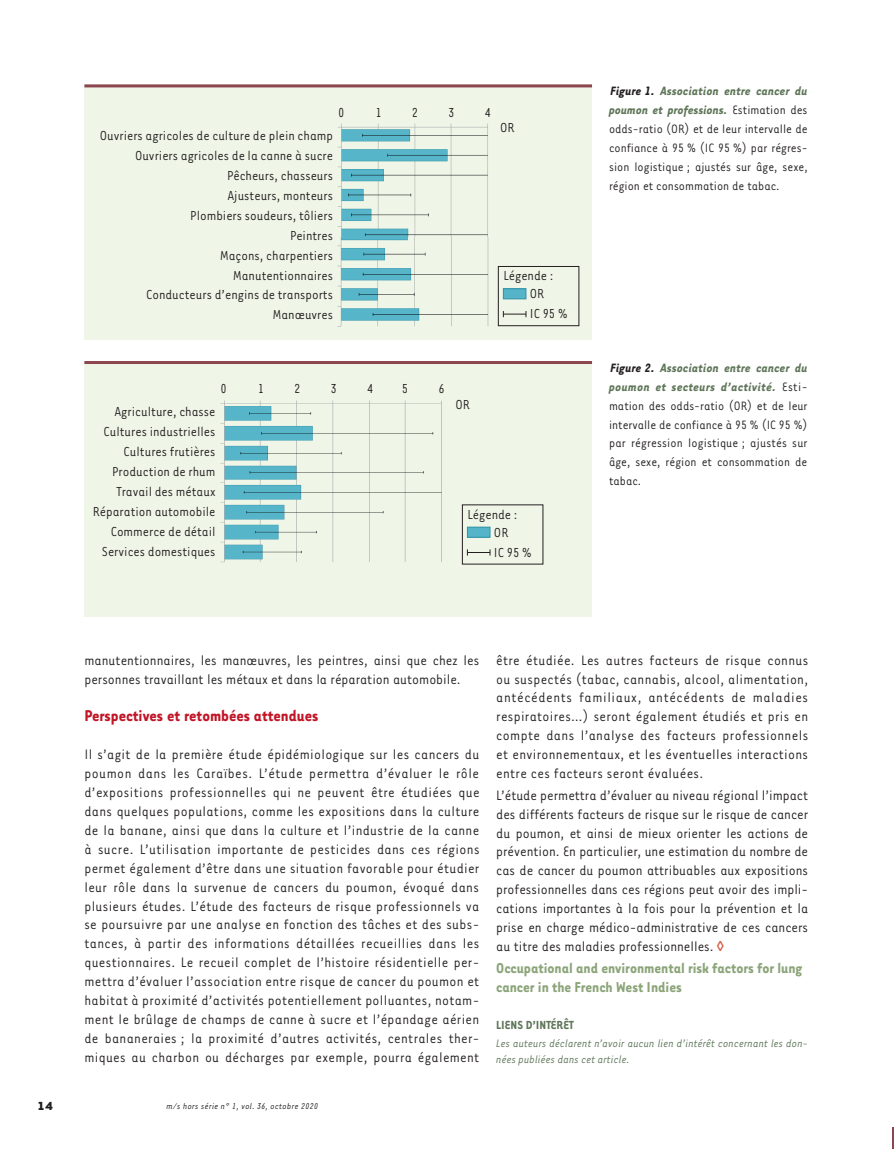
<style>
.page{position:relative;width:894px;height:1149px;background:#fff}
.page>*{position:absolute;margin:0;border:0;box-sizing:border-box;transform-origin:0 0}
.t1{font:700 18px "Tarzana Narrow";color:#c11527}
.t2{font:700 16.5px/18.9px "Tarzana Narrow";color:#8ba479}
.t3{font:15.75px/18.9px "Tarzana Narrow";letter-spacing:.005em;color:#231f20;text-align:justify}
.t4{font:15px/20px "Tarzana Narrow";color:#231f20;text-align:right}
.t5{font:13.95px/18.9px "Tarzana Narrow";color:#231f20;text-align:justify}
.t6{font:700 13.5px "Tarzana Narrow";color:#5f7659}
.t7{font:700 13.5px "Tarzana Wide";color:#231f20}
.t8{font:italic 12.45px/15.9px "Tarzana Narrow";color:#5f7659}
.t9{font:italic 9.75px "Tarzana Narrow";letter-spacing:.025em;color:#231f20}
.s1{font-weight:700;font-style:italic}
.s2{font-weight:700;font-style:italic;color:#5f7659}
</style>
<div class="page">
<hr style="left:892px;top:1126px;width:2px;height:22px;background:#8d454f">
<div style="left:84px;top:84px;width:508px;height:255px;background:#eff6e8"></div>
<img style="left:115px;top:87px;width:458px;height:240px">
<div style="left:498px;top:266px;width:81px;height:60px;border:1px solid #231f20"></div>
<div style="left:503px;top:289px;width:23px;height:10px;background:#56b4c9"></div>
<div style="left:503px;top:288px;width:23px;height:11px;border:1px solid #3693a7"></div>
<svg style="left:503px;top:311px;width:23px;height:6px"></svg>
<hr style="left:84px;top:84px;width:508px;height:3px;background:#8d454f">
<div style="left:84px;top:361px;width:508px;height:255px;background:#eff6e8"></div>
<img style="left:220px;top:400px;width:324px;height:165px">
<div style="left:467px;top:527px;width:23px;height:10px;background:#56b4c9"></div>
<div style="left:467px;top:526px;width:23px;height:11px;border:1px solid #3693a7"></div>
<svg style="left:467px;top:549px;width:23px;height:6px"></svg>
<hr style="left:84px;top:361px;width:508px;height:3px;background:#8d454f">
<p class="t4" style="left:338px;top:101px;width:8px">0</p>
<p class="t4" style="left:375px;top:101px;width:8px">1</p>
<p class="t4" style="left:412px;top:101px;width:8px">2</p>
<p class="t4" style="left:448px;top:101px;width:8px">3</p>
<p class="t4" style="left:484px;top:101px;width:8px">4</p>
<p class="t4" style="left:100px;top:124px;width:235px">Ouvriers agricoles de culture de plein champ</p>
<p class="t4" style="left:135px;top:144px;width:200px">Ouvriers agricoles de la canne à sucre<br>Pêcheurs, chasseurs<br>Ajusteurs, monteurs<br>Plombiers soudeurs, tôliers<br>Peintres<br>Maçons, charpentiers<br>Manutentionnaires<br>Conducteurs d’engins de transports<br>Manœuvres</p>
<p class="t4" style="left:500px;top:117px;width:16px">OR</p>
<p class="t4" style="left:530px;top:266px;width:25px;line-height:18px;text-align:left;text-indent:-27px">Légende :<br>OR</p>
<p class="t4" style="left:530px;top:303px;width:39px">IC 95 %</p>
<p class="t4" style="left:220px;top:378px;width:8px">0</p>
<p class="t4" style="left:258px;top:378px;width:8px">1</p>
<p class="t4" style="left:294px;top:378px;width:8px">2</p>
<p class="t4" style="left:330px;top:378px;width:8px">3</p>
<p class="t4" style="left:367px;top:378px;width:8px">4</p>
<p class="t4" style="left:402px;top:378px;width:8px">5</p>
<p class="t4" style="left:438px;top:378px;width:8px">6</p>
<p class="t4" style="left:114px;top:401px;width:103px">Agriculture, chasse</p>
<p class="t4" style="left:455px;top:393px;width:16px">OR</p>
<p class="t4" style="left:93px;top:421px;width:124px">Cultures industrielles<br>Cultures frutières<br>Production de rhum<br>Travail des métaux<br>Réparation automobile<br>Commerce de détail<br>Services domestiques</p>
<p class="t4" style="left:494px;top:504px;width:25px;line-height:18px;text-align:left;text-indent:-27px">Légende :<br>OR</p>
<p class="t4" style="left:494px;top:541px;width:39px">IC 95 %</p>
<p class="t5" style="left:609px;top:81px;width:200px"><span class="s1">Figure 1.</span> <span class="s2">Association entre cancer du poumon et professions.</span> Estimation des odds-ratio (OR) et de leur intervalle de confiance à 95 % (IC 95 %) par régres&shy;sion logistique ; ajustés sur âge, sexe, région et consommation de tabac.</p>
<p class="t5" style="left:609px;top:357px;width:200px"><span class="s1">Figure 2.</span> <span class="s2">Association entre cancer du poumon et secteurs d’activité.</span> Esti&shy;mation des odds-ratio (OR) et de leur intervalle de confiance à 95 % (IC 95 %) par régression logistique ; ajustés sur âge, sexe, région et consommation de tabac.</p>
<p class="t3" style="left:84px;top:649px;width:396px">manutentionnaires, les manœuvres, les peintres, ainsi que chez les personnes travaillant les métaux et dans la réparation automobile.</p>
<p class="t1" style="left:84px;top:704px;width:235px">Perspectives et retombées attendues</p>
<p class="t3" style="left:84px;top:744px;width:397px">Il s’agit de la première étude épidémiologique sur les cancers du poumon dans les Caraïbes. L’étude permettra d’évaluer le rôle d’expositions professionnelles qui ne peuvent être étudiées que dans quelques populations, comme les expositions dans la culture de la banane, ainsi que dans la culture et l’industrie de la canne à sucre. L’utilisation importante de pesticides dans ces régions permet également d’être dans une situation favorable pour étudier leur rôle dans la survenue de cancers du poumon, évoqué dans plusieurs études. L’étude des facteurs de risque professionnels va se poursuivre par une analyse en fonction des tâches et des subs&shy;tances, à partir des informations détaillées recueillies dans les questionnaires. Le recueil complet de l’histoire résidentielle per&shy;mettra d’évaluer l’association entre risque de cancer du poumon et habitat à proximité d’activités potentiellement polluantes, notam&shy;ment le brûlage de champs de canne à sucre et l’épandage aérien de bananeraies ; la proximité d’autres activités, centrales ther&shy;miques au charbon ou décharges par exemple, pourra également</p>
<p class="t7" style="left:37px;top:1096px;width:18px">14</p>
<p class="t9" style="left:167px;top:1099px;width:153px">m/s hors série n° 1, vol. 36, octobre 2020</p>
<p class="t3" style="left:496px;top:649px;width:314px">être étudiée. Les autres facteurs de risque connus ou suspectés (tabac, cannabis, alcool, alimentation, antécédents familiaux, antécédents de maladies respiratoires…) seront également étudiés et pris en compte dans l’analyse des facteurs professionnels et environnementaux, et les éventuelles interactions entre ces facteurs seront évaluées.</p>
<p class="t3" style="left:496px;top:784px;width:313px">L’étude permettra d’évaluer au niveau régional l’impact des différents facteurs de risque sur le risque de cancer du poumon, et ainsi de mieux orienter les actions de prévention. En particulier, une estimation du nombre de cas de cancer du poumon attribuables aux expositions professionnelles dans ces régions peut avoir des impli&shy;cations importantes à la fois pour la prévention et la prise en charge médico-administrative de ces cancers au titre des maladies professionnelles.</p>
<p class="t2" style="left:496px;top:957px;width:308px">Occupational and environmental risk factors for lung cancer in the French West Indies</p>
<p class="t6" style="left:496px;top:1015px;width:79px">LIENS D’INTÉRÊT</p>
<p class="t8" style="left:496px;top:1034px;width:313px">Les auteurs déclarent n’avoir aucun lien d’intérêt concernant les don&shy;nées publiées dans cet article.</p>
</div>
